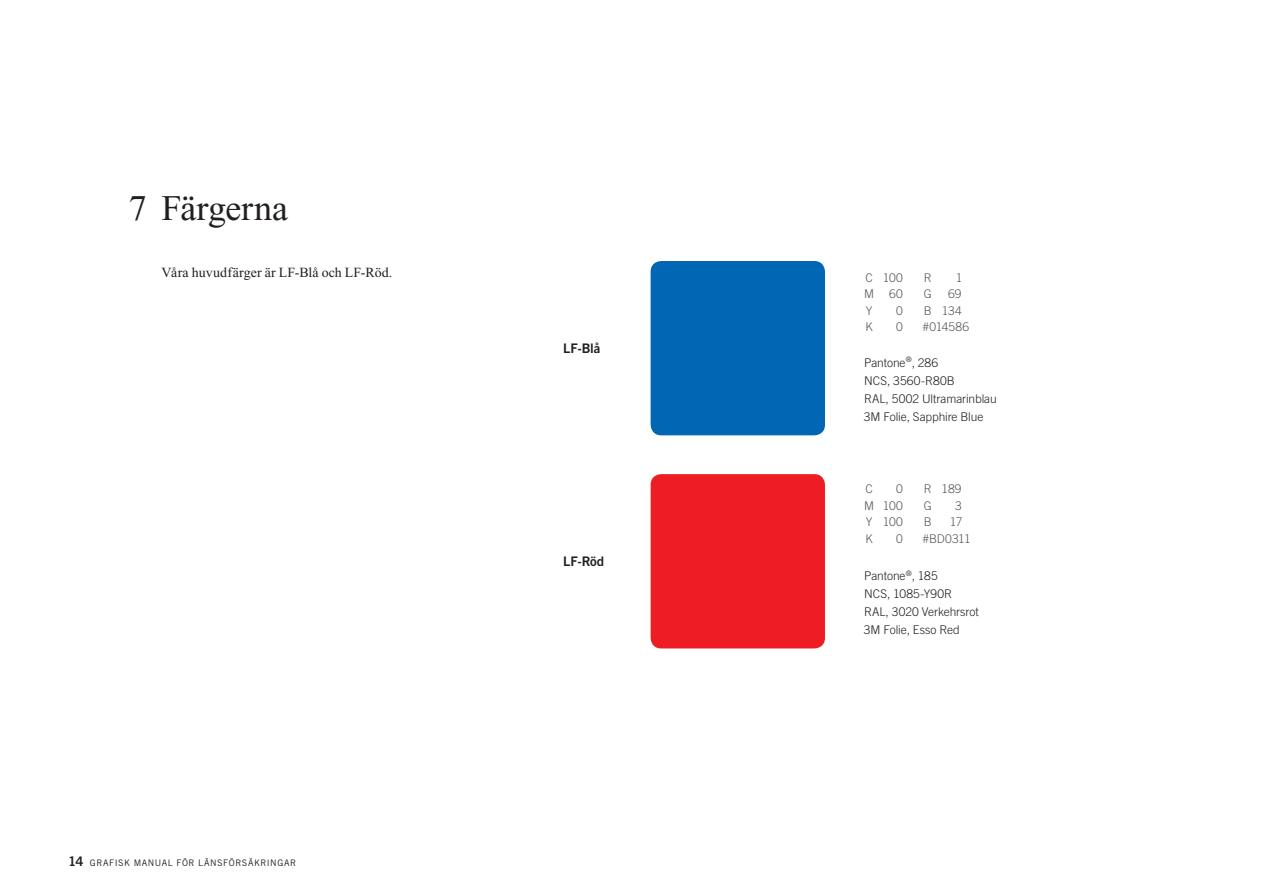
<style>
.page{position:relative;width:1263px;height:893px;background:#fff}
.page>*{position:absolute;margin:0;border:0;box-sizing:border-box;transform-origin:0 0}
.t1{font:36px "Times New Roman PS Std";letter-spacing:-.005em;color:#231f20}
.t2{font:13.95px "Times New Roman PS Std";color:#231f20}
.t3{font:13.2px "Trade Gothic LT Std Bd 2";letter-spacing:-.015em;color:#231f20}
.t4{font:300 12px/18px "Trade Gothic LT Std";letter-spacing:-.005em;color:#231f20}
.t5{font:300 12px/16.5px "Trade Gothic LT Std";color:#57585a;text-align:justify}
.t6{font:300 12px/16.5px "Trade Gothic LT Std";letter-spacing:-.03em;color:#57585a}
.t7{font:9px "Trade Gothic LT Std";letter-spacing:.065em;color:#231f20}
.s1{font-family:"Trade Gothic LT Std Bd 2";font-size:13.2px}
</style>
<div class="page">
<div style="left:651px;top:261px;width:174px;height:174px;background:#0166b3;border-radius:11px"></div>
<div style="left:651px;top:474px;width:174px;height:174px;background:#ee1d23;border-radius:11px"></div>
<h1 class="t1" style="left:129px;top:188px;width:161px">7 Färgerna</h1>
<p class="t2" style="left:162px;top:265px;width:232px">Våra huvudfärger är LF-Blå och LF-Röd.</p>
<p class="t7" style="left:68px;top:857px;width:230px"><span class="s1">14</span> GRAFISK MANUAL FÖR LÄNSFÖRSÄKRINGAR</p>
<p class="t3" style="left:563px;top:340px;width:39px">LF-Blå</p>
<p class="t3" style="left:563px;top:553px;width:42px">LF-Röd</p>
<p class="t5" style="left:864px;top:269px;width:40px">C 100<br>M 60<br>Y</p>
<p class="t5" style="left:896px;top:302px;width:8px">0</p>
<p class="t5" style="left:866px;top:319px;width:9px">K</p>
<p class="t5" style="left:896px;top:319px;width:8px">0</p>
<p class="t5" style="left:924px;top:269px;width:10px">R</p>
<p class="t5" style="left:956px;top:269px;width:8px">1</p>
<p class="t5" style="left:924px;top:286px;width:10px">G</p>
<p class="t5" style="left:922px;top:286px;width:48px;text-align:left;text-indent:26px">69<br>B 134 #014586</p>
<p class="t4" style="left:864px;top:353px;width:134px">Pantone <sup>®</sup>, 286<br>NCS, 3560-R80B<br>RAL, 5002 Ultramarinblau<br>3M Folie, Sapphire Blue</p>
<p class="t5" style="left:864px;top:481px;width:40px;text-indent:32px">0<br>M 100<br>Y 100<br>K</p>
<p class="t5" style="left:866px;top:481px;width:9px">C</p>
<p class="t5" style="left:896px;top:530px;width:8px">0</p>
<p class="t5" style="left:924px;top:481px;width:39px">R 189<br>G</p>
<p class="t5" style="left:955px;top:497px;width:8px">3</p>
<p class="t6" style="left:922px;top:514px;width:50px;text-indent:27px">17 #BD0311</p>
<p class="t5" style="left:924px;top:514px;width:10px">B</p>
<p class="t4" style="left:864px;top:567px;width:116px">Pantone <sup>®</sup>, 185<br>NCS, 1085-Y90R<br>RAL, 3020 Verkehrsrot<br>3M Folie, Esso Red</p>
</div>
